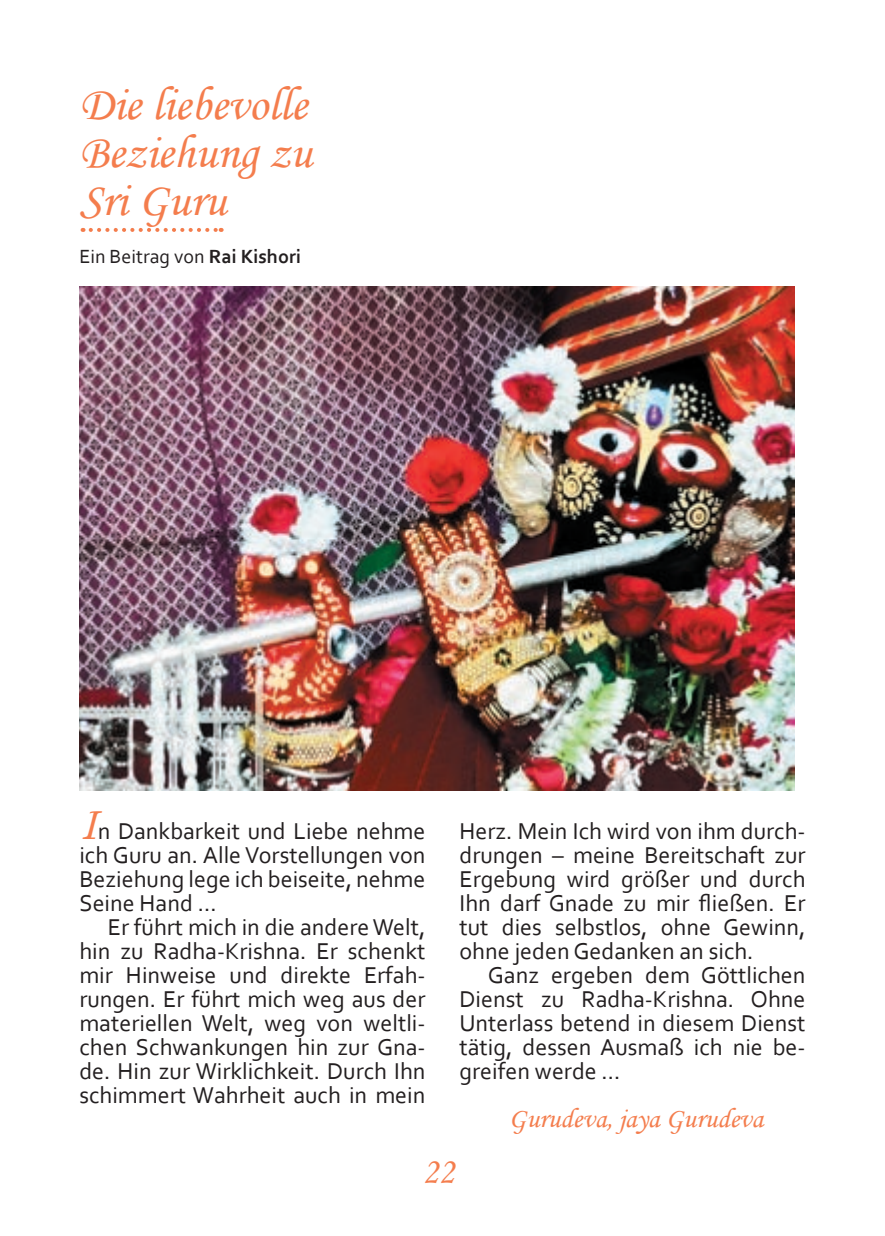
<style>
.page{position:relative;width:885px;height:1236px;background:#fff}
.page>*{position:absolute;margin:0;border:0;box-sizing:border-box;transform-origin:0 0}
.t1{font:48px/48px "Monotype Corsiva";color:#f47d4d;text-align:justify}
.t2{font:36px "Monotype Corsiva";color:#f47d4d}
.t3{font:28px "Monotype Corsiva";color:#f47d4d}
.t4{font:24px/24px "Corbel";color:#231f20;text-align:justify}
.t5{font:20px "Corbel";color:#231f20}
.s1{font-weight:700}
.s2{font-family:"Monotype Corsiva";font-size:48px;color:#f47d4d}
</style>
<div class="page">
<img style="left:79px;top:287px;width:714px;height:504px">
<svg style="left:91px;top:228px;width:131px;height:4px"></svg>
<h1 class="t1" style="left:79px;top:80px;width:234px">Die liebevolle Beziehung zu Sri Guru</h1>
<p class="t5" style="left:79px;top:244px;width:223px">Ein Beitrag von <span class="s1">Rai Kishori</span></p>
<p class="t4" style="left:79px;top:818px;width:347px"><span class="s2">I</span>n Dankbarkeit und Liebe nehme ich Guru an. Alle Vorstellungen von Beziehung lege ich beiseite, nehme Seine Hand ...</p>
<p class="t4" style="left:79px;top:914px;width:347px;text-indent:28px">Er führt mich in die andere Welt, hin zu Radha-Krishna. Er schenkt mir Hinweise und direkte Erfah&shy;rungen. Er führt mich weg aus der materiellen Welt, weg von weltli&shy;chen Schwankungen hin zur Gna&shy;de. Hin zur Wirklichkeit. Durch Ihn schimmert Wahrheit auch in mein</p>
<p class="t4" style="left:459px;top:818px;width:347px">Herz. Mein Ich wird von ihm durch&shy;drungen – meine Bereitschaft zur Ergebung wird größer und durch Ihn darf Gnade zu mir fließen. Er tut dies selbstlos, ohne Gewinn, ohne jeden Gedanken an sich.</p>
<p class="t4" style="left:459px;top:962px;width:347px;text-indent:28px">Ganz ergeben dem Göttlichen Dienst zu Radha-Krishna. Ohne Unterlass betend in diesem Dienst tätig, dessen Ausmaß ich nie be&shy;greifen werde ...</p>
<p class="t3" style="left:509px;top:1101px;width:256px">Gurudeva, jaya Gurudeva</p>
<h2 class="t2" style="left:422px;top:1149px;width:33px">22</h2>
</div>
